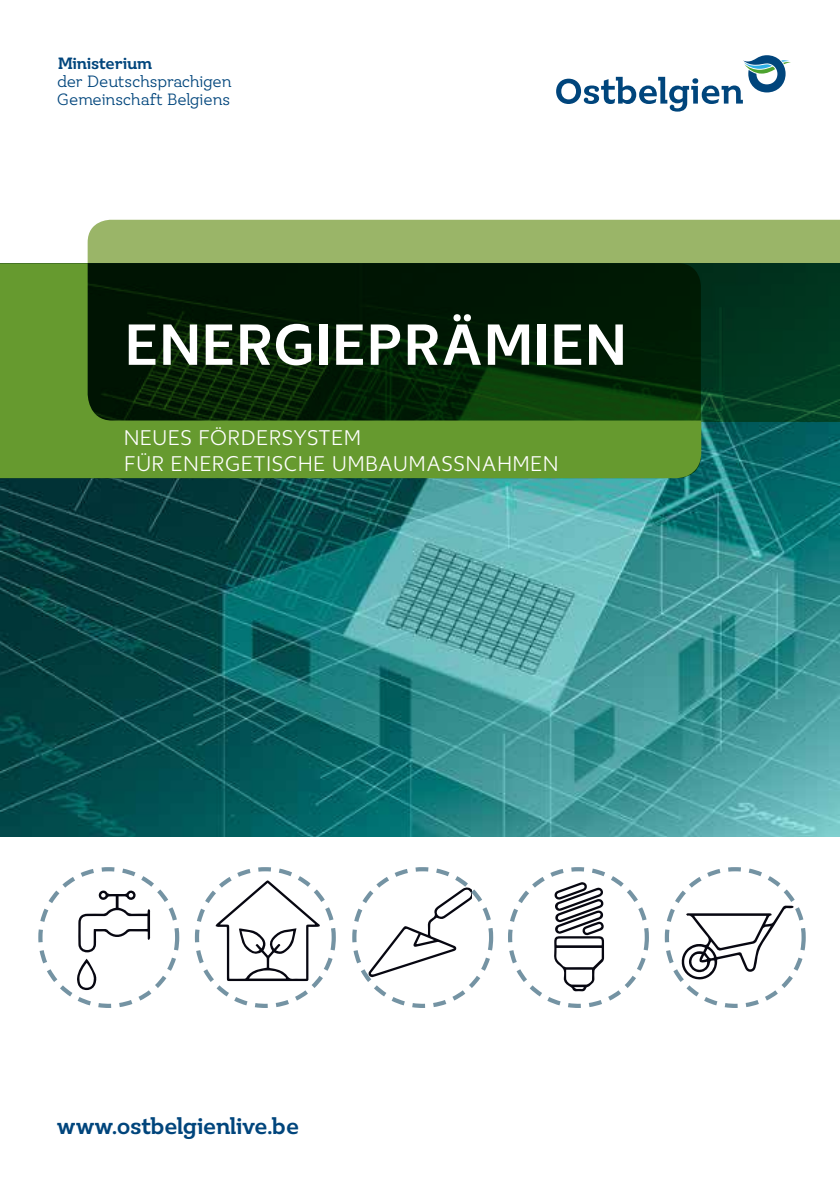
<style>
.page{position:relative;width:840px;height:1191px;background:#fff}
.page>*{position:absolute;margin:0;border:0;box-sizing:border-box;transform-origin:0 0}
.t1{font:700 60px "Ostbe Sans";letter-spacing:.01em;color:#fff}
.t2{font:700 24px "Ostbe Serif";letter-spacing:-.01em;color:#00457c}
.t3{font:22px/26px "Ostbe Sans";letter-spacing:.01em;color:#fff}
.t4{font:17px/18px "Ostbe Serif";letter-spacing:-.01em;color:#00457c}
.t5{font:700 17px "Ostbe Serif";letter-spacing:-.015em;color:#00457c}
</style>
<div class="page">
<img style="left:0;top:422px;width:839px;height:414px">
<svg style="left:88px;top:220px;width:751px;height:202px;background:#5c824b"></svg>
<svg style="left:0;top:263px;width:701px;height:215px;background:#264b14"></svg>
<svg style="left:556px;top:55px;width:234px;height:57px"></svg>
<svg style="left:38px;top:867px;width:141px;height:141px"></svg>
<svg style="left:195px;top:867px;width:140px;height:141px"></svg>
<svg style="left:352px;top:867px;width:141px;height:141px"></svg>
<svg style="left:508px;top:867px;width:140px;height:141px"></svg>
<svg style="left:664px;top:867px;width:141px;height:141px"></svg>
<p class="t5" style="left:58px;top:54px;width:96px">Ministerium</p>
<p class="t4" style="left:57px;top:74px;width:176px">der Deutschsprachigen<br>Gemeinschaft Belgiens</p>
<h1 class="t1" style="left:125px;top:310px;width:503px">ENERGIEPRÄMIEN</h1>
<p class="t3" style="left:124px;top:425px;width:436px">NEUES FÖRDERSYSTEM<br>FÜR ENERGETISCHE UMBAUMASSNAHMEN</p>
<p class="t2" style="left:57px;top:1112px;width:243px">www.ostbelgienlive.be</p>
</div>
